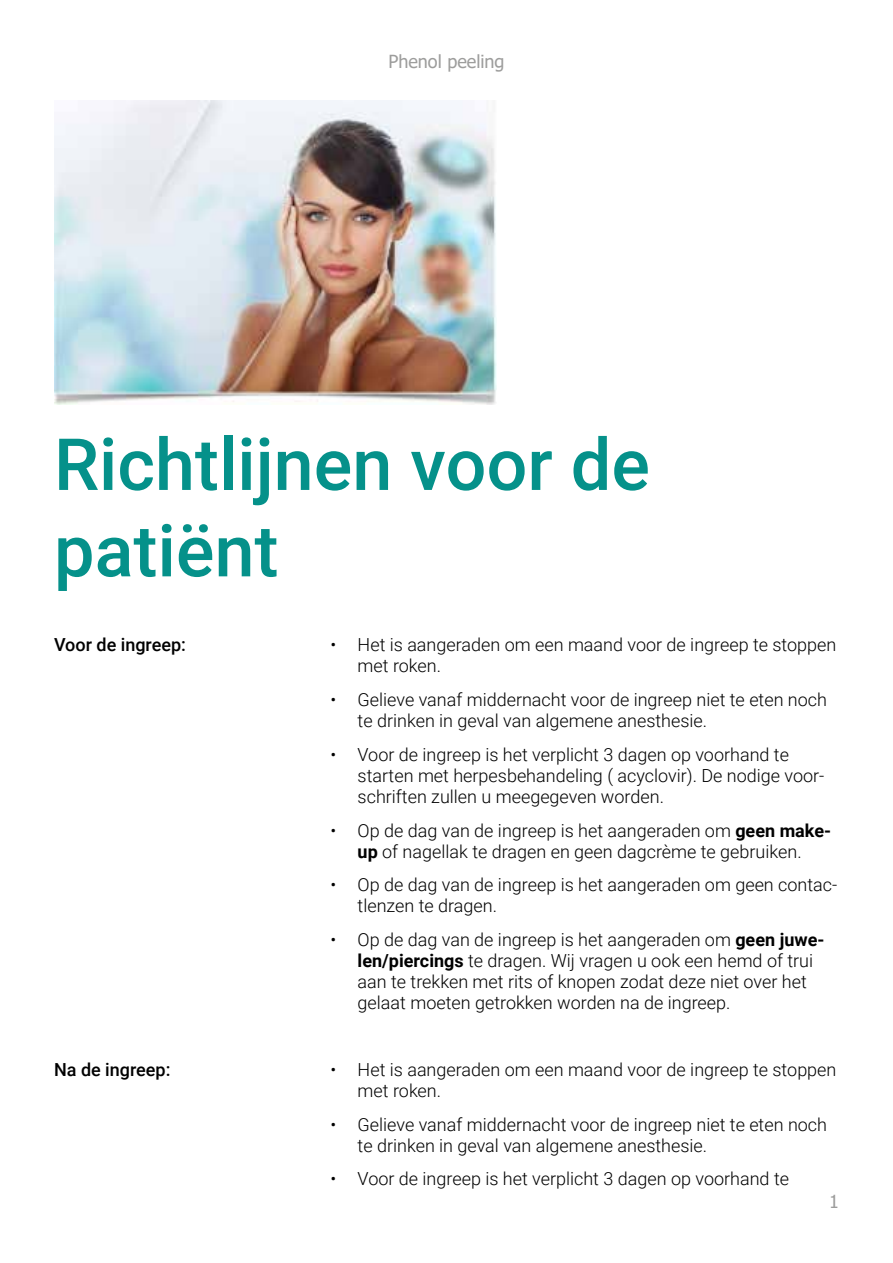
<style>
.page{position:relative;width:893px;height:1263px;background:#fff}
.page>*{position:absolute;margin:0;border:0;box-sizing:border-box;transform-origin:0 0}
.t1{font:500 72px/86.4px "Roboto";color:#05918a}
.t2{font:300 18px/21px "Roboto";color:#000}
.t3{font:500 18px "Roboto";color:#000}
.t4{font:18px "Tahoma";color:#9d9d9c}
.s1{font-weight:700}
</style>
<div class="page">
<img style="left:54px;top:101px;width:442px;height:303px">
<p class="t4" style="left:388px;top:49px;width:118px">Phenol peeling</p>
<h1 class="t1" style="left:54px;top:418px;width:597px">Richtlijnen voor de patiënt</h1>
<p class="t3" style="left:54px;top:632px;width:134px">Voor de ingreep:</p>
<p class="t2" style="left:358px;top:634px;width:480px;text-indent:-27px">• Het is aangeraden om een maand voor de ingreep te stoppen met roken.</p>
<p class="t2" style="left:358px;top:688px;width:471px;text-indent:-27px">• Gelieve vanaf middernacht voor de ingreep niet te eten noch te drinken in geval van algemene anesthesie.</p>
<p class="t2" style="left:358px;top:743px;width:468px;text-indent:-27px">• Voor de ingreep is het verplicht 3 dagen op voorhand te starten met herpesbehandeling ( acyclovir). De nodige voor&shy;schriften zullen u meegegeven worden.</p>
<p class="t2" style="left:331px;top:819px;width:502px;text-align:center">• Op de dag van de ingreep is het aangeraden om <span class="s1">geen make&shy;up</span> of nagellak te dragen en geen dagcrème te gebruiken.</p>
<p class="t2" style="left:358px;top:874px;width:481px;text-indent:-27px">• Op de dag van de ingreep is het aangeraden om geen contac&shy;tlenzen te dragen.</p>
<p class="t2" style="left:358px;top:929px;width:468px;text-indent:-27px">• Op de dag van de ingreep is het aangeraden om <span class="s1">geen juwe&shy;len/piercings</span> te dragen. Wij vragen u ook een hemd of trui aan te trekken met rits of knopen zodat deze niet over het gelaat moeten getrokken worden na de ingreep.</p>
<p class="t3" style="left:54px;top:1057px;width:118px">Na de ingreep:</p>
<p class="t2" style="left:358px;top:1058px;width:480px;text-indent:-27px">• Het is aangeraden om een maand voor de ingreep te stoppen met roken.</p>
<p class="t2" style="left:358px;top:1113px;width:471px;text-indent:-27px">• Gelieve vanaf middernacht voor de ingreep niet te eten noch te drinken in geval van algemene anesthesie.</p>
<p class="t2" style="left:331px;top:1168px;width:460px">• Voor de ingreep is het verplicht 3 dagen op voorhand te</p>
<p class="t4" style="left:829px;top:1189px;width:11px">1</p>
</div>
